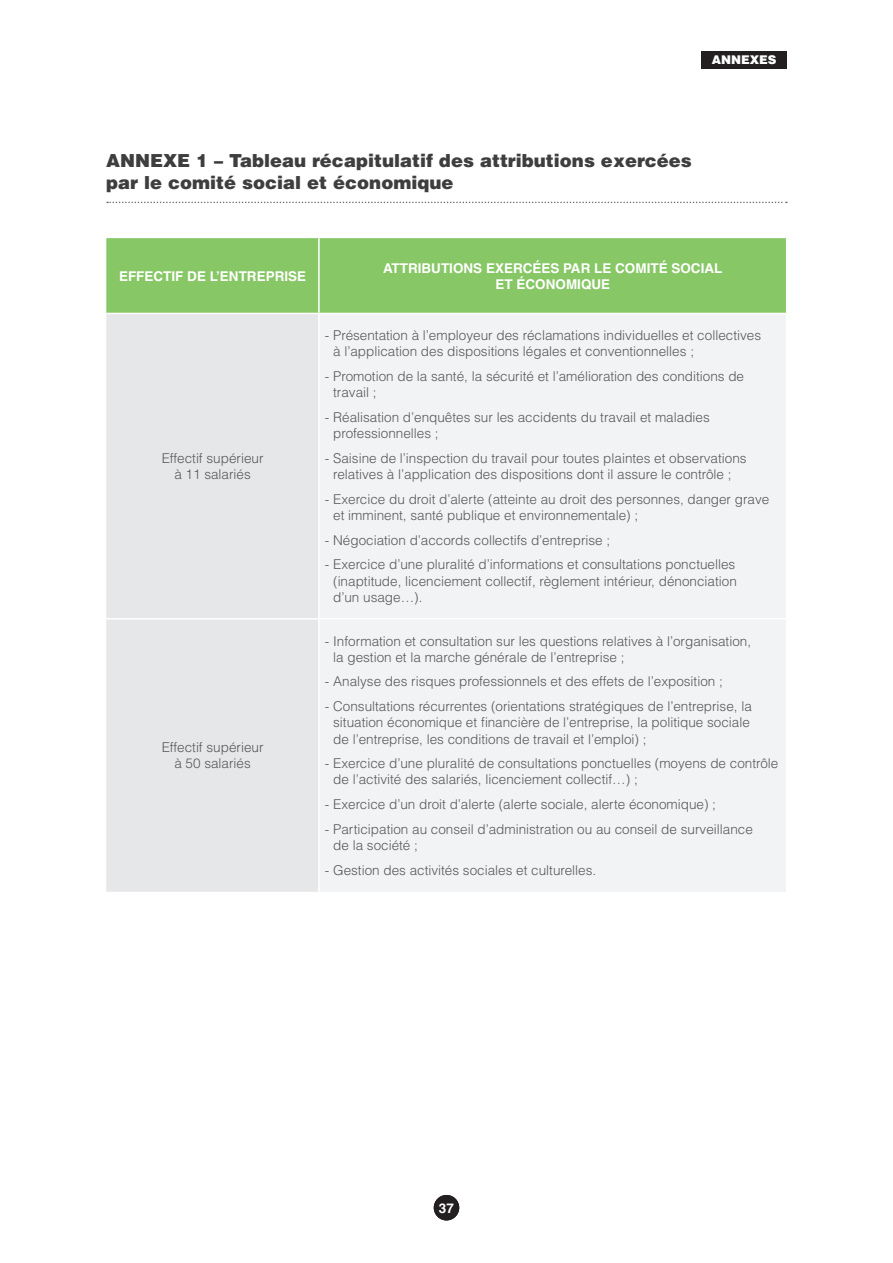
<style>
.page{position:relative;width:893px;height:1263px;background:#fff}
.page>*{position:absolute;margin:0;border:0;box-sizing:border-box;transform-origin:0 0}
.t1{font:900 18px/21.6px "Helvetica LT Std";color:#3e3e3f}
.t2{font:300 13.5px/16.2px "Helvetica LT Std";color:#57585a}
.t3{font:700 13.5px/16.2px "Helvetica LT Std";color:#fff;text-align:center}
.t4{font:900 12px "Helvetica LT Std";color:#fff}
</style>
<div class="page">
<div style="left:434px;top:1195px;width:25px;height:25px;background:#231f20;border-radius:50%"></div>
<div style="left:702px;top:51px;width:85px;height:17px;background:#231f20"></div>
<svg style="left:107px;top:202px;width:680px;height:1px"></svg>
<div style="left:106px;top:238px;width:680px;height:75px;background:#87c765"></div>
<div style="left:106px;top:314px;width:212px;height:578px;background:#e6e7e9"></div>
<div style="left:320px;top:314px;width:466px;height:578px;background:#f2f3f4"></div>
<hr style="left:318px;top:238px;width:2px;height:75px;background:#fff">
<hr style="left:106px;top:618px;width:213px;height:1px;background:#fff">
<hr style="left:319px;top:618px;width:468px;height:1px;background:#fff">
<p class="t4" style="left:712px;top:52px;width:66px">ANNEXES</p>
<h1 class="t1" style="left:106px;top:150px;width:587px">ANNEXE 1 – Tableau récapitulatif des attributions exercées par le comité social et économique</h1>
<p class="t3" style="left:119px;top:268px;width:189px">EFFECTIF DE L’ENTREPRISE</p>
<p class="t3" style="left:383px;top:259px;width:341px">ATTRIBUTIONS EXERCÉES PAR LE COMITÉ SOCIAL<br>ET ÉCONOMIQUE</p>
<p class="t2" style="left:162px;top:450px;width:103px;text-align:center">Effectif supérieur à 11 salariés</p>
<p class="t2" style="left:162px;top:739px;width:103px;text-align:center">Effectif supérieur à 50 salariés</p>
<p class="t2" style="left:333px;top:327px;width:429px;text-indent:-8px">- Présentation à l’employeur des réclamations individuelles et collectives à l’application des dispositions légales et conventionnelles ;</p>
<p class="t2" style="left:333px;top:368px;width:412px;text-indent:-8px">- Promotion de la santé, la sécurité et l’amélioration des conditions de travail ;</p>
<p class="t2" style="left:333px;top:409px;width:378px;text-indent:-8px">- Réalisation d’enquêtes sur les accidents du travail et maladies professionnelles ;</p>
<p class="t2" style="left:325px;top:450px;width:423px;text-align:center">- Saisine de l’inspection du travail pour toutes plaintes et observations relatives à l’application des dispositions dont il assure le contrôle ;</p>
<p class="t2" style="left:333px;top:491px;width:438px;text-indent:-8px">- Exercice du droit d’alerte (atteinte au droit des personnes, danger grave et imminent, santé publique et environnementale) ;</p>
<p class="t2" style="left:325px;top:532px;width:287px">- Négociation d’accords collectifs d’entreprise ;</p>
<p class="t2" style="left:333px;top:556px;width:405px;text-align:justify;text-indent:-8px">- Exercice d’une pluralité d’informations et consultations ponctuelles (inaptitude, licenciement collectif, règlement intérieur, dénonciation d’un usage…).</p>
<p class="t2" style="left:333px;top:632px;width:419px;text-indent:-8px">- Information et consultation sur les questions relatives à l’organisation, la gestion et la marche générale de l’entreprise ;</p>
<p class="t2" style="left:325px;top:673px;width:399px">- Analyse des risques professionnels et des effets de l’exposition ;</p>
<p class="t2" style="left:333px;top:698px;width:420px;text-indent:-8px">- Consultations récurrentes (orientations stratégiques de l’entreprise, la situation économique et financière de l’entreprise, la politique sociale de l’entreprise, les conditions de travail et l’emploi) ;</p>
<p class="t2" style="left:333px;top:755px;width:447px;text-indent:-8px">- Exercice d’une pluralité de consultations ponctuelles (moyens de contrôle de l’activité des salariés, licenciement collectif…) ;</p>
<p class="t2" style="left:325px;top:796px;width:393px">- Exercice d’un droit d’alerte (alerte sociale, alerte économique) ;</p>
<p class="t2" style="left:333px;top:821px;width:421px;text-indent:-8px">- Participation au conseil d’administration ou au conseil de surveillance de la société ;</p>
<p class="t2" style="left:325px;top:862px;width:273px">- Gestion des activités sociales et culturelles.</p>
<p class="t3" style="left:439px;top:1200px;width:17px">37</p>
</div>
